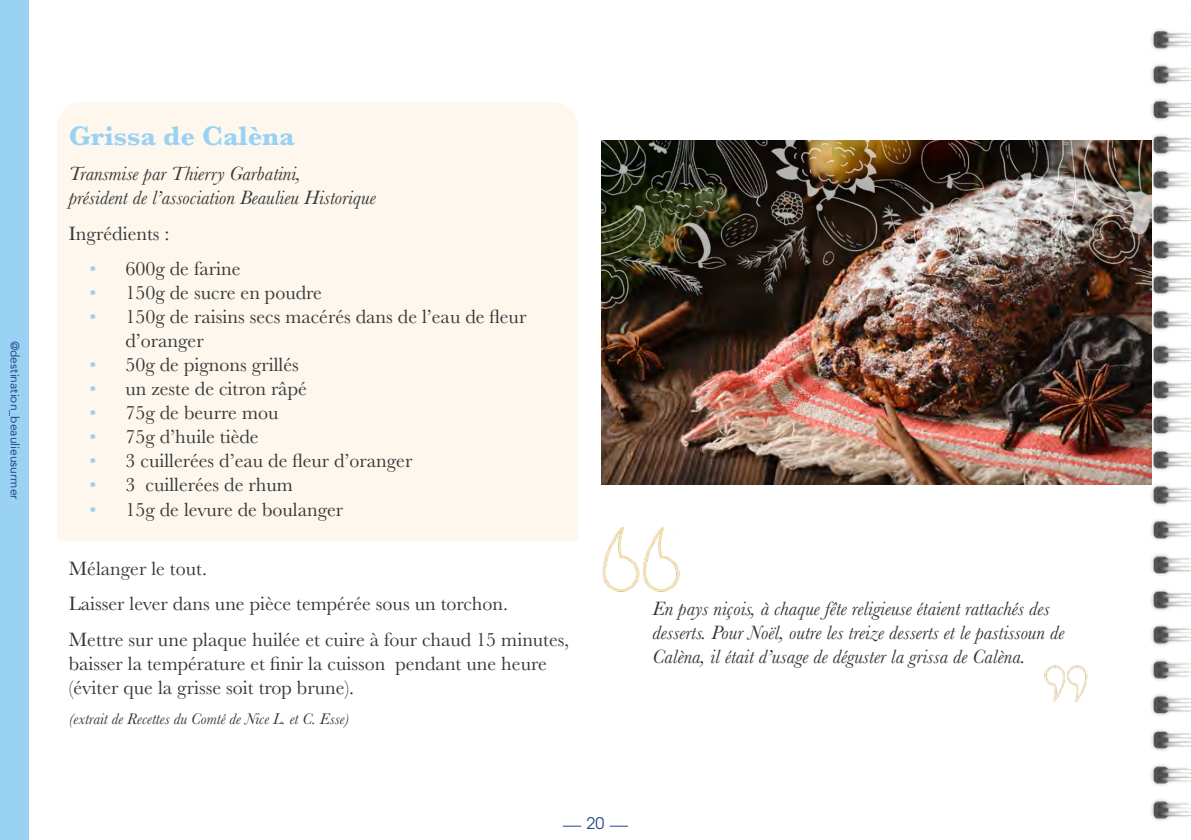
<style>
.page{position:relative;width:1191px;height:840px;background:#fff}
.page>*{position:absolute;margin:0;border:0;box-sizing:border-box;transform-origin:0 0}
.t1{font:700 28px "Baskerville";color:#9ad2f4}
.t2{font:20px/24px "Baskerville";color:#313638}
.t3{font:italic 20px/24px "Baskerville";color:#313638}
.t4{font:italic 16px "Baskerville";color:#313638}
.t5{font:16px "ITC Avant Garde Pro";color:#24458a}
.t6{font:12px "Avenir";color:#24458a}
.s1{color:#9ad1f3}
</style>
<div class="page">
<div style="left:0;top:0;width:28px;height:839px;background:#9ad2f4"></div>
<svg style="left:563px;top:825px;width:18px;height:1px"></svg>
<svg style="left:609px;top:825px;width:19px;height:1px"></svg>
<img style="left:1117px;top:29px;width:74px;height:792px">
<div style="left:57px;top:102px;width:521px;height:438px;background:#fdf7ed"></div>
<img style="left:602px;top:526px;width:78px;height:66px">
<img style="left:1044px;top:665px;width:43px;height:37px">
<img style="left:602px;top:308px;width:549px;height:176px">
<img style="left:602px;top:140px;width:549px;height:168px">
<p class="t6" style="left:25px;top:340px;width:160px;rotate:90deg">@destination_beaulieusurmer</p>
<h1 class="t1" style="left:69px;top:116px;width:228px">Grissa de Calèna</h1>
<p class="t3" style="left:69px;top:162px;width:308px">Transmise par Thierry Garbatini,<br>président de l’association Beaulieu Historique</p>
<p class="t2" style="left:69px;top:221px;width:102px">Ingrédients :</p>
<p class="t2" style="left:89px;top:257px;width:153px"><span class="s1">•</span> 600g de farine</p>
<p class="t2" style="left:89px;top:281px;width:234px"><span class="s1">•</span> 150g de sucre en poudre</p>
<p class="t2" style="left:125px;top:305px;width:402px;text-indent:-36px"><span class="s1">•</span> 150g de raisins secs macérés dans de l’eau de fleur d’oranger</p>
<p class="t2" style="left:89px;top:353px;width:211px"><span class="s1">•</span> 50g de pignons grillés</p>
<p class="t2" style="left:89px;top:377px;width:219px"><span class="s1">•</span> un zeste de citron râpé</p>
<p class="t2" style="left:89px;top:401px;width:190px"><span class="s1">•</span> 75g de beurre mou</p>
<p class="t2" style="left:89px;top:425px;width:171px"><span class="s1">•</span> 75g d’huile tiède</p>
<p class="t2" style="left:89px;top:449px;width:324px"><span class="s1">•</span> 3 cuillerées d’eau de fleur d’oranger</p>
<p class="t2" style="left:89px;top:473px;width:205px"><span class="s1">•</span> 3 cuillerées de rhum</p>
<p class="t2" style="left:89px;top:497px;width:255px"><span class="s1">•</span> 15g de levure de boulanger</p>
<p class="t2" style="left:69px;top:550px;width:502px;line-height:35.4px">Mélanger le tout.<br>Laisser lever dans une pièce tempérée sous un torchon.<br>Mettre sur une plaque huilée et cuire à four chaud 15 minutes,</p>
<p class="t2" style="left:69px;top:651px;width:480px">baisser la température et finir la cuisson pendant une heure (éviter que la grisse soit trop brune).</p>
<p class="t4" style="left:69px;top:708px;width:282px">(extrait de Recettes du Comté de Nice L. et C. Esse)</p>
<p class="t5" style="left:586px;top:812px;width:19px">20</p>
<p class="t3" style="left:652px;top:596px;width:413px">En pays niçois, à chaque fête religieuse étaient rattachés des desserts. Pour Noël, outre les treize desserts et le pastissoun de<br>Calèna, il était d’usage de déguster la grissa de Calèna.</p>
</div>
